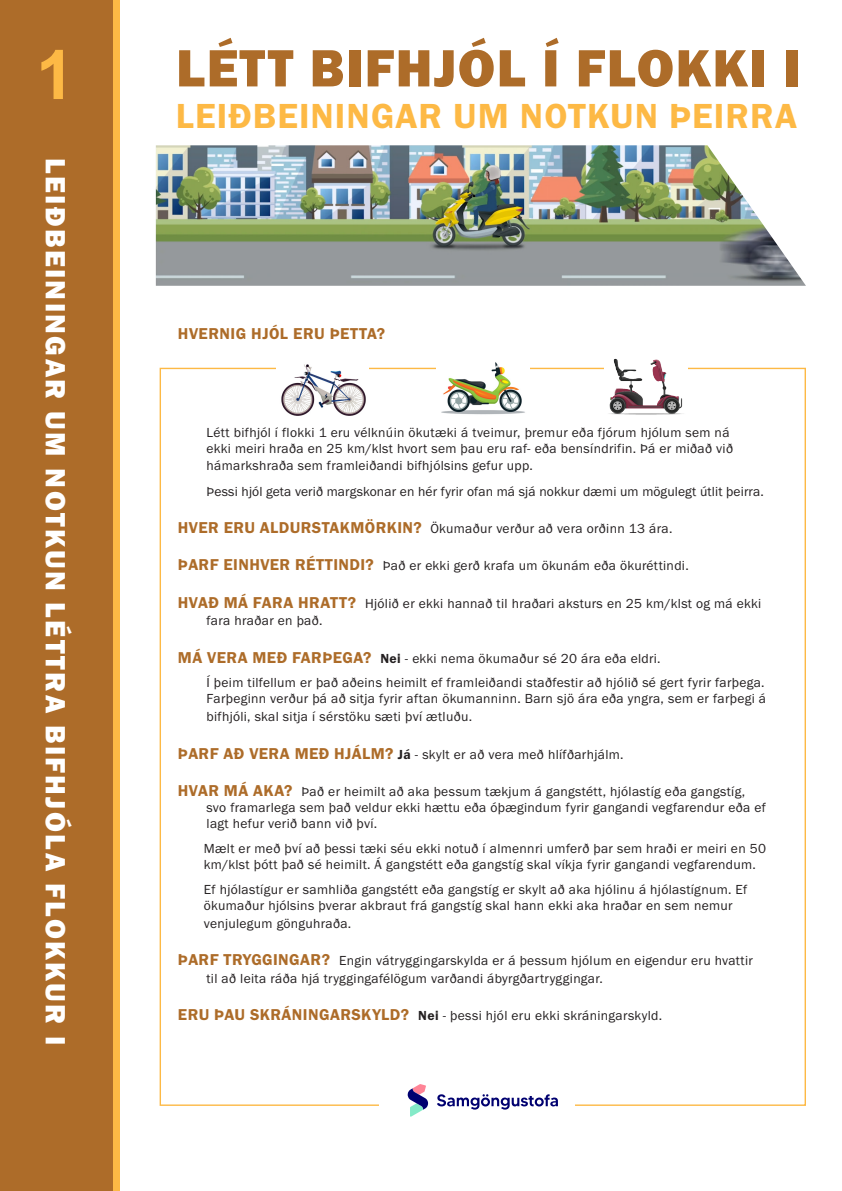
<style>
.page{position:relative;width:842px;height:1191px;background:#fff}
.page>*{position:absolute;margin:0;border:0;box-sizing:border-box;transform-origin:0 0}
.t1{font:700 68.4px "Arial";color:#fdb945}
.t2{font:54.2px "Franklin Gothic URW Hea";letter-spacing:.025em;color:#ad6c29}
.t3{font:36.1px "Franklin Gothic URW Dem";letter-spacing:.03em;color:#fdb945}
.t4{font:28.9px "Franklin Gothic URW Hea";letter-spacing:.08em;color:#fff}
.t5{font:16.3px "Franklin Gothic URW Dem";letter-spacing:.03em;color:#ad6c29}
.t6{font:13.6px/16.3px "Franklin Gothic URW Boo";letter-spacing:.025em;color:#231f20}
.s1{font-family:"Franklin Gothic URW Dem";font-size:16.3px;color:#ad6c29}
.s2{font-family:"Franklin Gothic URW Dem"}
</style>
<div class="page">
<svg style="left:408px;top:1084px;width:20px;height:32px"></svg>
<svg style="left:437px;top:1094px;width:121px;height:15px"></svg>
<div style="left:12px;top:0;width:108px;height:1191px;background:#fdb945"></div>
<div style="left:0;top:0;width:113px;height:1191px;background:#ad6c29"></div>
<img style="left:281px;top:364px;width:85px;height:51px">
<img style="left:441px;top:362px;width:84px;height:53px">
<img style="left:156px;top:145px;width:650px;height:141px">
<img style="left:609px;top:358px;width:74px;height:57px">
<h1 class="t1" style="left:36px;top:30px;width:40px">1</h1>
<h3 class="t4" style="left:74px;top:158px;width:888px;rotate:90deg">LEIÐBEININGAR UM NOTKUN LÉTTRA BIFHJÓLA FLOKKUR I</h3>
<h2 class="t2" style="left:176px;top:33px;width:626px">LÉTT BIFHJÓL Í FLOKKI I</h2>
<h3 class="t3" style="left:176px;top:94px;width:622px">LEIÐBEININGAR UM NOTKUN ÞEIRRA</h3>
<p class="t5" style="left:178px;top:323px;width:209px">HVERNIG HJÓL ERU ÞETTA?</p>
<p class="t6" style="left:206px;top:424px;width:528px">Létt bifhjól í flokki 1 eru vélknúin ökutæki á tveimur, þremur eða fjórum hjólum sem ná ekki meiri hraða en 25 km/klst hvort sem þau eru raf- eða bensíndrifin. Þá er miðað við hámarkshraða sem framleiðandi bifhjólsins gefur upp.</p>
<p class="t6" style="left:207px;top:483px;width:559px">Þessi hjól geta verið margskonar en hér fyrir ofan má sjá nokkur dæmi um mögulegt útlit þeirra.</p>
<p class="t6" style="left:178px;top:520px;width:496px"><span class="s1">HVER ERU ALDURSTAKMÖRKIN?</span> Ökumaður verður að vera orðinn 13 ára.</p>
<p class="t6" style="left:178px;top:557px;width:512px"><span class="s1">ÞARF EINHVER RÉTTINDI?</span> Það er ekki gerð krafa um ökunám eða ökuréttindi.</p>
<p class="t6" style="left:207px;top:594px;width:556px;line-height:17.9px;text-indent:-29px"><span class="s1">HVAÐ MÁ FARA HRATT?</span> Hjólið er ekki hannað til hraðari aksturs en 25 km/klst og má ekki fara hraðar en það.</p>
<p class="t6" style="left:207px;top:645px;width:559px;line-height:24.5px;text-indent:-29px"><span class="s1">MÁ VERA MEÐ FARÞEGA?</span> <span class="s2">Nei</span> - ekki nema ökumaður sé 20 ára eða eldri.<br>Í þeim tilfellum er það aðeins heimilt ef framleiðandi staðfestir að hjólið sé gert fyrir farþega.</p>
<p class="t6" style="left:207px;top:689px;width:561px;line-height:17.9px">Farþeginn verður þá að sitja fyrir aftan ökumanninn. Barn sjö ára eða yngra, sem er farþegi á bifhjóli, skal sitja í sérstöku sæti því ætluðu.</p>
<p class="t6" style="left:178px;top:745px;width:447px"><span class="s1">ÞARF AÐ VERA MEÐ HJÁLM?</span> <span class="s2">Já</span> - skylt er að vera með hlífðarhjálm.</p>
<p class="t6" style="left:207px;top:783px;width:561px;text-indent:-29px"><span class="s1">HVAR MÁ AKA?</span> Það er heimilt að aka þessum tækjum á gangstétt, hjólastíg eða gangstíg, svo framarlega sem það veldur ekki hættu eða óþægindum fyrir gangandi vegfarendur eða ef lagt hefur verið bann við því.</p>
<p class="t6" style="left:204px;top:840px;width:564px">Mælt er með því að þessi tæki séu ekki notuð í almennri umferð þar sem hraði er meiri en 50 km/klst þótt það sé heimilt. Á gangstétt eða gangstíg skal víkja fyrir gangandi vegfarendum.</p>
<p class="t6" style="left:204px;top:880px;width:545px">Ef hjólastígur er samhliða gangstétt eða gangstíg er skylt að aka hjólinu á hjólastígnum. Ef ökumaður hjólsins þverar akbraut frá gangstíg skal hann ekki aka hraðar en sem nemur</p>
<p class="t6" style="left:204px;top:915px;width:149px">venjulegum gönguhraða.</p>
<p class="t6" style="left:207px;top:951px;width:548px;line-height:17.9px;text-indent:-29px"><span class="s1">ÞARF TRYGGINGAR?</span> Engin vátryggingarskylda er á þessum hjólum en eigendur eru hvattir til að leita ráða hjá tryggingafélögum varðandi ábyrgðartryggingar.</p>
<p class="t6" style="left:178px;top:1007px;width:486px"><span class="s1">ERU ÞAU SKRÁNINGARSKYLD?</span> <span class="s2">Nei</span> - þessi hjól eru ekki skráningarskyld.</p>
</div>
